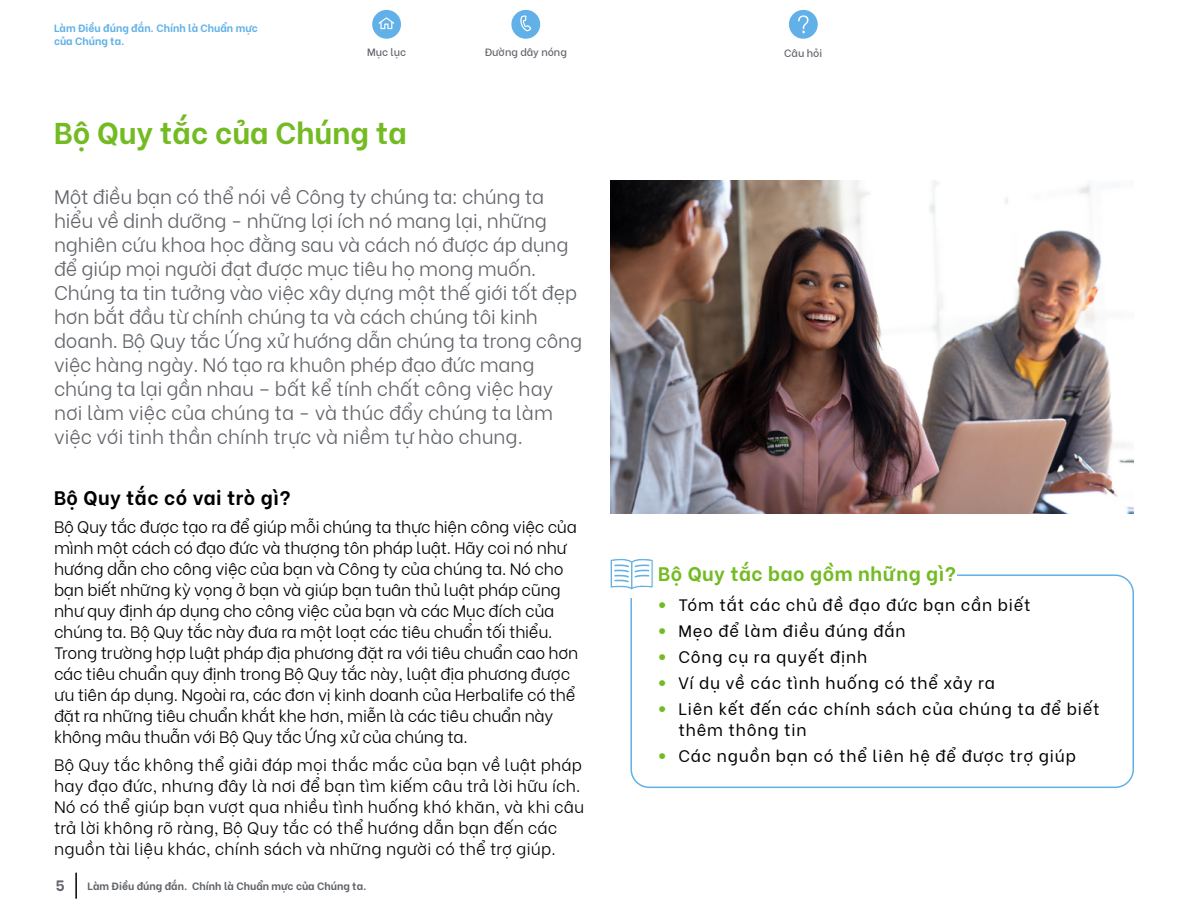
<style>
.page{position:relative;width:1188px;height:918px;background:#fff}
.page>*{position:absolute;margin:0;border:0;box-sizing:border-box;transform-origin:0 0}
.t1{font:700 30px "Be Vietnam";color:#74bb23}
.t2{font:300 19.5px/24px "Be Vietnam";letter-spacing:-.01em;color:#61646a}
.t3{font:700 19.5px "Be Vietnam";letter-spacing:.025em;color:#74bb23}
.t4{font:700 19.5px "Be Vietnam";letter-spacing:.025em;color:#000}
.t5{font:300 16.5px/21px "Be Vietnam";letter-spacing:-.015em;color:#000}
.t6{font:300 16.5px/21px "Be Vietnam";letter-spacing:.01em;color:#000}
.t7{font:16.5px/21px "Be Vietnam";letter-spacing:.05em;color:#000}
.t8{font:700 15px "Be Vietnam";color:#61646a}
.t9{font:700 10.5px/12.6px "Be Vietnam";color:#61b1e8}
.t10{font:700 10.5px "Be Vietnam";color:#61646a}
.t11{font:500 10.5px "Be Vietnam";color:#61646a}
.s1{font-family:"Helvetica Neue LT Std";font-stretch:condensed;color:#74bb23}
</style>
<div class="page">
<svg style="left:372px;top:10px;width:29px;height:29px"></svg>
<svg style="left:511px;top:9px;width:30px;height:30px"></svg>
<svg style="left:789px;top:9px;width:29px;height:30px"></svg>
<div style="left:630px;top:574px;width:504px;height:214px;border:2px solid #61b1e8;border-radius:18px"></div>
<div style="left:620px;top:551px;width:337px;height:47px;background:#fff"></div>
<svg style="left:610px;top:559px;width:43px;height:31px"></svg>
<img style="left:611px;top:181px;width:523px;height:332px">
<hr style="left:75px;top:873px;width:2px;height:26px;background:#000">
<p class="t9" style="left:54px;top:21px;width:205px">Làm Điều đúng đắn. Chính là Chuẩn mực của Chúng ta.</p>
<p class="t11" style="left:367px;top:44px;width:41px">Mục lục</p>
<p class="t11" style="left:485px;top:44px;width:84px">Đường dây nóng</p>
<p class="t11" style="left:784px;top:44px;width:40px">Câu hỏi</p>
<h1 class="t1" style="left:54px;top:108px;width:355px">Bộ Quy tắc của Chúng ta</h1>
<p class="t2" style="left:54px;top:183px;width:530px">Một điều bạn có thể nói về Công ty chúng ta: chúng ta hiểu về dinh dưỡng - những lợi ích nó mang lại, những nghiên cứu khoa học đằng sau và cách nó được áp dụng để giúp mọi người đạt được mục tiêu họ mong muốn.<br>Chúng ta tin tưởng vào việc xây dựng một thế giới tốt đẹp hơn bắt đầu từ chính chúng ta và cách chúng tôi kinh doanh. Bộ Quy tắc Ứng xử hướng dẫn chúng ta trong công việc hàng ngày. Nó tạo ra khuôn phép đạo đức mang chúng ta lại gần nhau – bất kể tính chất công việc hay nơi làm việc của chúng ta - và thúc đẩy chúng ta làm việc với tinh thần chính trực và niềm tự hào chung.</p>
<p class="t4" style="left:54px;top:481px;width:238px">Bộ Quy tắc có vai trò gì?</p>
<p class="t5" style="left:54px;top:515px;width:526px">Bộ Quy tắc được tạo ra để giúp mỗi chúng ta thực hiện công việc của mình một cách có đạo đức và thượng tôn pháp luật. Hãy coi nó như hướng dẫn cho công việc của bạn và Công ty của chúng ta. Nó cho bạn biết những kỳ vọng ở bạn và giúp bạn tuân thủ luật pháp cũng như quy định áp dụng cho công việc của bạn và các Mục đích của chúng ta. Bộ Quy tắc này đưa ra một loạt các tiêu chuẩn tối thiểu.<br>Trong trường hợp luật pháp địa phương đặt ra với tiêu chuẩn cao hơn các tiêu chuẩn quy định trong Bộ Quy tắc này, luật địa phương được ưu tiên áp dụng. Ngoài ra, các đơn vị kinh doanh của Herbalife có thể đặt ra những tiêu chuẩn khắt khe hơn, miễn là các tiêu chuẩn này không mâu thuẫn với Bộ Quy tắc Ứng xử của chúng ta.</p>
<p class="t6" style="left:54px;top:753px;width:532px">Bộ Quy tắc không thể giải đáp mọi thắc mắc của bạn về luật pháp hay đạo đức, nhưng đây là nơi để bạn tìm kiếm câu trả lời hữu ích.<br>Nó có thể giúp bạn vượt qua nhiều tình huống khó khăn, và khi câu trả lời không rõ ràng, Bộ Quy tắc có thể hướng dẫn bạn đến các nguồn tài liệu khác, chính sách và những người có thể trợ giúp.</p>
<p class="t8" style="left:56px;top:873px;width:10px">5</p>
<p class="t10" style="left:87px;top:878px;width:281px">Làm Điều đúng đắn. Chính là Chuẩn mực của Chúng ta.</p>
<p class="t3" style="left:658px;top:558px;width:299px">Bộ Quy tắc bao gồm những gì?</p>
<p class="t7" style="left:658px;top:593px;width:374px"><span class="s1">•</span> Tóm tắt các chủ đề đạo đức bạn cần biết</p>
<p class="t7" style="left:658px;top:619px;width:249px"><span class="s1">•</span> Mẹo để làm điều đúng đắn</p>
<p class="t7" style="left:658px;top:645px;width:211px"><span class="s1">•</span> Công cụ ra quyết định</p>
<p class="t7" style="left:658px;top:671px;width:338px"><span class="s1">•</span> Ví dụ về các tình huống có thể xảy ra</p>
<p class="t7" style="left:678px;top:697px;width:423px;text-indent:-20px"><span class="s1">•</span> Liên kết đến các chính sách của chúng ta để biết thêm thông tin</p>
<p class="t7" style="left:658px;top:743px;width:419px"><span class="s1">•</span> Các nguồn bạn có thể liên hệ để được trợ giúp</p>
</div>
